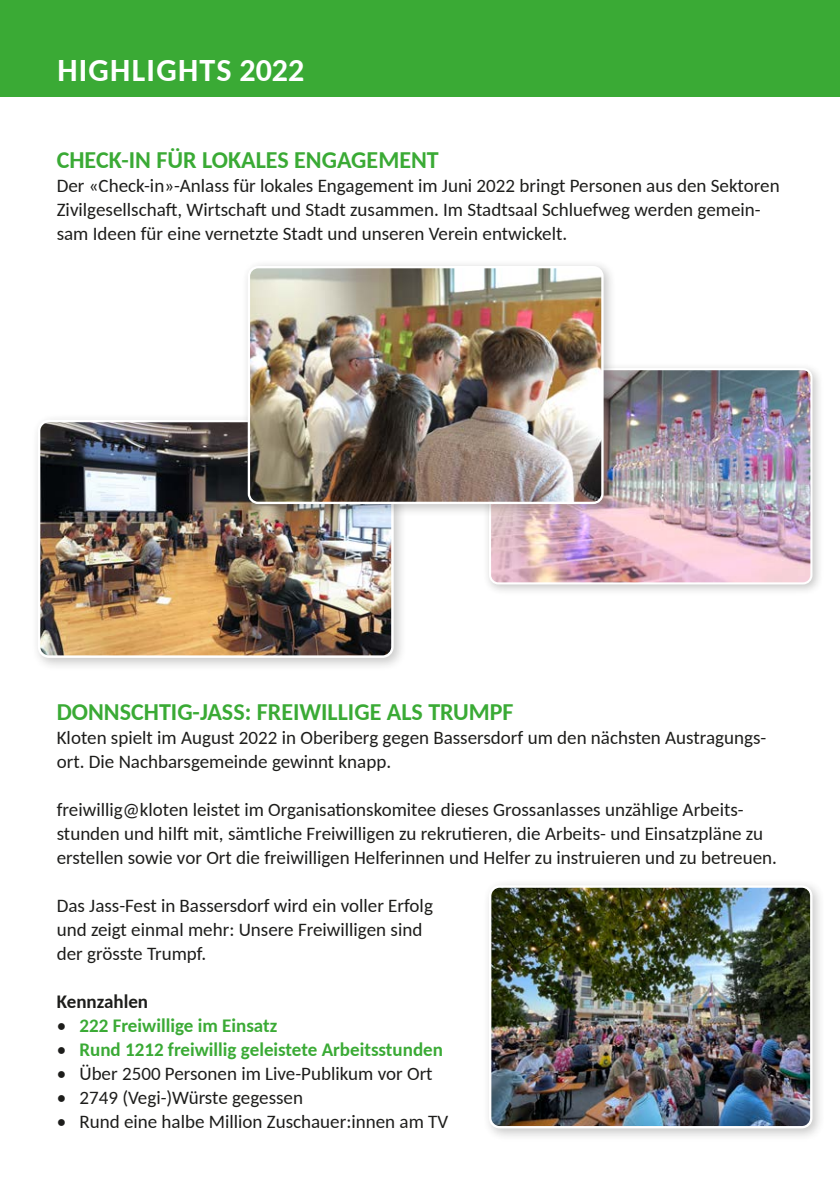
<style>
.page{position:relative;width:840px;height:1191px;background:#fff}
.page>*{position:absolute;margin:0;border:0;box-sizing:border-box;transform-origin:0 0}
.t1{font:700 32px "Carlito";letter-spacing:.04em;color:#fff}
.t2{font:700 24px "Carlito";color:#3aaa35}
.t3{font:19px/24px "Carlito";color:#1d1d1b}
.t4{font:700 19px "Carlito";color:#3aaa35}
.t5{font:700 19px "Carlito";color:#1d1d1b}
.s1{font-weight:400;color:#1d1d1b}
</style>
<div class="page">
<div style="left:0;top:0;width:839px;height:96px;background:#3aaa35"></div>
<div style="left:483px;top:362px;width:340px;height:234px;background:#1d1d1b;opacity:.25"></div>
<img style="left:489px;top:369px;width:322px;height:214px">
<div style="left:488px;top:368px;width:324px;height:216px;border:2px solid #fff;border-radius:8px"></div>
<div style="left:31px;top:413px;width:376px;height:258px;background:#1d1d1b;opacity:.25"></div>
<img style="left:39px;top:421px;width:353px;height:235px">
<div style="left:38px;top:420px;width:355px;height:238px;border:2px solid #fff;border-radius:10px"></div>
<div style="left:481px;top:878px;width:344px;height:263px;background:#1d1d1b;opacity:.25"></div>
<img style="left:490px;top:886px;width:320px;height:241px">
<div style="left:488px;top:885px;width:324px;height:243px;border:2px solid #fff;border-radius:9px"></div>
<div style="left:241px;top:259px;width:374px;height:258px;background:#1d1d1b;opacity:.25"></div>
<img style="left:249px;top:267px;width:353px;height:236px">
<div style="left:247px;top:266px;width:356px;height:238px;border:2px solid #fff;border-radius:9px"></div>
<h1 class="t1" style="left:57px;top:48px;width:248px">HIGHLIGHTS 2022</h1>
<p class="t2" style="left:57px;top:144px;width:383px">CHECK-IN FÜR LOKALES ENGAGEMENT</p>
<p class="t3" style="left:57px;top:173px;width:724px">Der «Check-in»-Anlass für lokales Engagement im Juni 2022 bringt Personen aus den Sektoren<br>Zivilgesellschaft, Wirtschaft und Stadt zusammen. Im Stadtsaal Schluefweg werden gemein&shy;sam Ideen für eine vernetzte Stadt und unseren Verein entwickelt.</p>
<p class="t2" style="left:57px;top:696px;width:458px">DONNSCHTIG-JASS: FREIWILLIGE ALS TRUMPF</p>
<p class="t3" style="left:57px;top:725px;width:710px">Kloten spielt im August 2022 in Oberiberg gegen Bassersdorf um den nächsten Austragungs&shy;ort. Die Nachbarsgemeinde gewinnt knapp.</p>
<p class="t3" style="left:57px;top:797px;width:721px">freiwillig@kloten leistet im Organisationskomitee dieses Grossanlasses unzählige Arbeits&shy;stunden und hilft mit, sämtliche Freiwilligen zu rekrutieren, die Arbeits- und Einsatzpläne zu erstellen sowie vor Ort die freiwilligen Helferinnen und Helfer zu instruieren und zu betreuen.</p>
<p class="t3" style="left:57px;top:893px;width:377px">Das Jass-Fest in Bassersdorf wird ein voller Erfolg und zeigt einmal mehr: Unsere Freiwilligen sind der grösste Trumpf.</p>
<p class="t5" style="left:57px;top:989px;width:93px">Kennzahlen</p>
<p class="t4" style="left:57px;top:1013px;width:222px"><span class="s1">•</span> 222 Freiwillige im Einsatz</p>
<p class="t4" style="left:57px;top:1037px;width:387px"><span class="s1">•</span> Rund 1212 freiwillig geleistete Arbeitsstunden</p>
<p class="t3" style="left:57px;top:1061px;width:377px">• Über 2500 Personen im Live-Publikum vor Ort</p>
<p class="t3" style="left:57px;top:1085px;width:247px">• 2749 (Vegi-)Würste gegessen</p>
<p class="t3" style="left:57px;top:1109px;width:393px">• Rund eine halbe Million Zuschauer:innen am TV</p>
</div>
